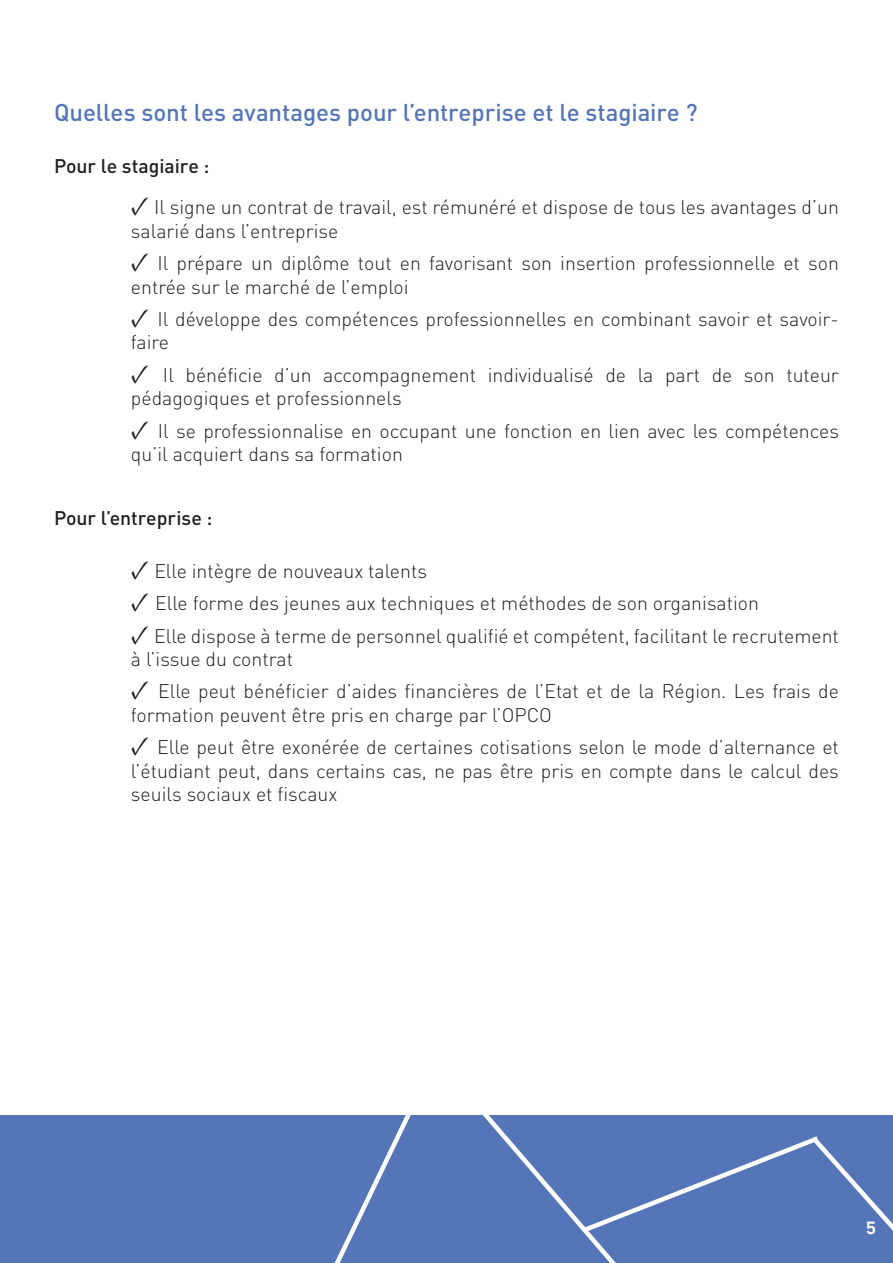
<style>
.page{position:relative;width:893px;height:1263px;background:#fff}
.page>*{position:absolute;margin:0;border:0;box-sizing:border-box;transform-origin:0 0}
.t1{font:500 24px "DIN Pro";letter-spacing:-.005em;color:#5575b9}
.t2{font:300 19.5px/23.4px "DIN Pro";color:#231f20}
.t3{font:500 19.5px "DIN Pro";letter-spacing:-.005em;color:#231f20}
.Style_de_paragraphe{font:18px "D DIN Exp Bold";color:#fff}
.s1{font-family:"Minion Pro";font-weight:700;font-size:27px}
</style>
<div class="page">
<div style="left:0;top:1115px;width:893px;height:148px;background:#5575b9"></div>
<svg style="left:334px;top:1115px;width:77px;height:148px"></svg>
<svg style="left:483px;top:1115px;width:410px;height:148px"></svg>
<p class="t1" style="left:54px;top:96px;width:645px">Quelles sont les avantages pour l’entreprise et le stagiaire ?</p>
<p class="t3" style="left:54px;top:153px;width:157px">Pour le stagiaire :</p>
<p class="t2" style="left:131px;top:195px;width:709px"><span class="s1">✓</span> Il signe un contrat de travail, est rémunéré et dispose de tous les avantages d’un salarié dans l’entreprise</p>
<p class="t2" style="left:131px;top:251px;width:709px"><span class="s1">✓</span> Il prépare un diplôme tout en favorisant son insertion professionnelle et son entrée sur le marché de l’emploi</p>
<p class="t2" style="left:131px;top:306px;width:709px"><span class="s1">✓</span> Il développe des compétences professionnelles en combinant savoir et savoir&shy;faire</p>
<p class="t2" style="left:131px;top:362px;width:709px"><span class="s1">✓</span> Il bénéficie d’un accompagnement individualisé de la part de son tuteur pédagogiques et professionnels</p>
<p class="t2" style="left:131px;top:418px;width:709px"><span class="s1">✓</span> Il se professionnalise en occupant une fonction en lien avec les compétences qu’il acquiert dans sa formation</p>
<p class="t3" style="left:54px;top:504px;width:160px">Pour l’entreprise :</p>
<p class="t2" style="left:131px;top:558px;width:298px"><span class="s1">✓</span> Elle intègre de nouveaux talents</p>
<p class="t2" style="left:131px;top:591px;width:630px"><span class="s1">✓</span> Elle forme des jeunes aux techniques et méthodes de son organisation</p>
<p class="t2" style="left:131px;top:623px;width:709px"><span class="s1">✓</span> Elle dispose à terme de personnel qualifié et compétent, facilitant le recrutement à l’issue du contrat</p>
<p class="t2" style="left:131px;top:679px;width:709px"><span class="s1">✓</span> Elle peut bénéficier d’aides financières de l’Etat et de la Région. Les frais de formation peuvent être pris en charge par l’OPCO</p>
<p class="t2" style="left:131px;top:735px;width:709px;text-align:justify"><span class="s1">✓</span> Elle peut être exonérée de certaines cotisations selon le mode d’alternance et l’étudiant peut, dans certains cas, ne pas être pris en compte dans le calcul des seuils sociaux et fiscaux</p>
<p class="Style_de_paragraphe" style="left:866px;top:1218px;width:11px">5</p>
</div>
